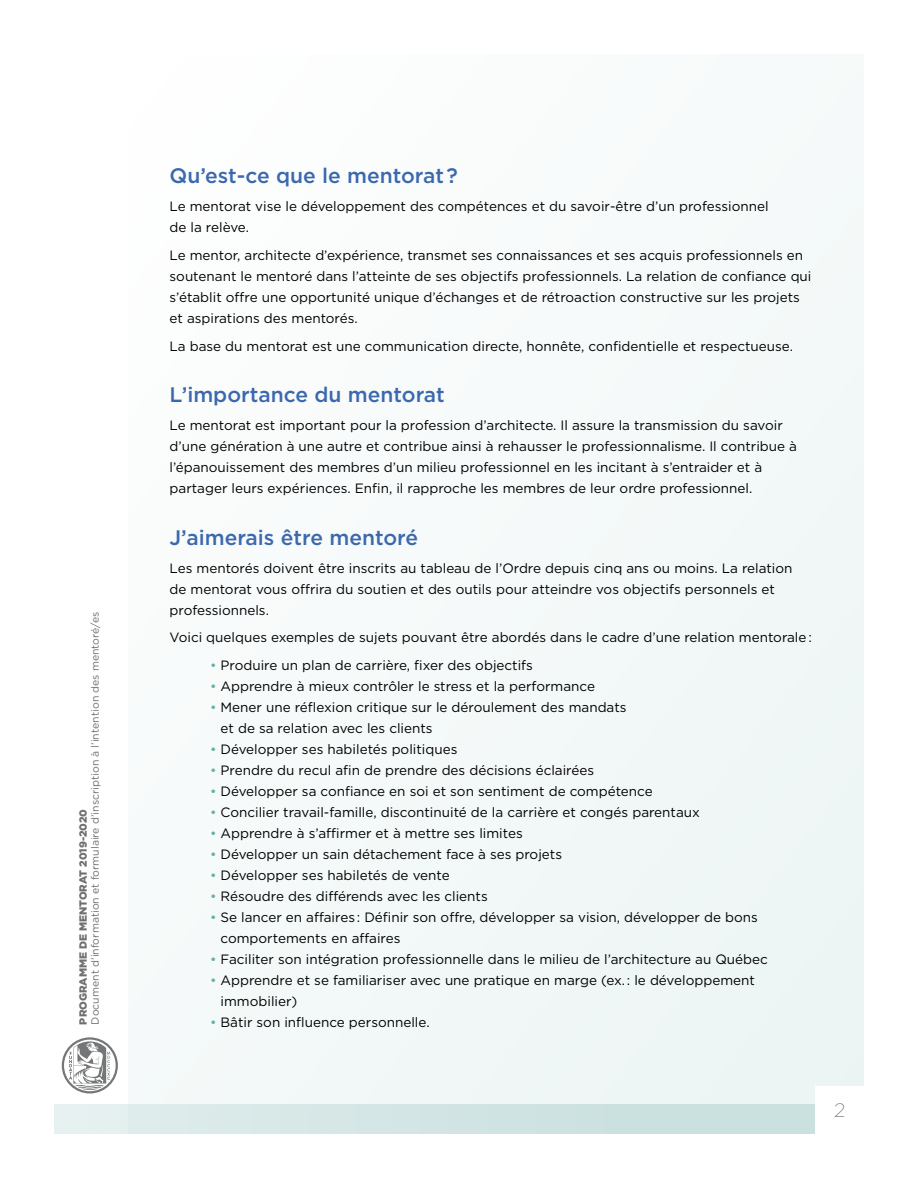
<style>
.page{position:relative;width:918px;height:1188px;background:#fff}
.page>*{position:absolute;margin:0;border:0;box-sizing:border-box;transform-origin:0 0}
.t1{font:500 21px "Gotham";color:#3c68ae}
.t2{font:200 19.5px "Gotham";color:#6f6f6f}
.t3{font:13.5px/21px "Gotham";color:#000}
.t4{font:10.5px "Gotham";color:#6f6f6f}
.t5{font:900 10.5px "Gotham";color:#6f6f6f}
.s1{color:#60b0ac}
</style>
<div class="page">
<div style="left:128px;top:54px;width:736px;height:1080px;background:#f5f9f9"></div>
<div style="left:54px;top:1104px;width:810px;height:30px;background:linear-gradient(to right,#e2eeed,#c4dddc)"></div>
<div style="left:815px;top:1086px;width:50px;height:49px;background:#fff"></div>
<svg style="left:62px;top:1037px;width:56px;height:57px"></svg>
<p class="t4" style="left:88px;top:1025px;width:414px;rotate:-90deg">Document d’information et formulaire d’inscription à l’intention des mentoré/es</p>
<p class="t5" style="left:76px;top:1025px;width:217px;rotate:-90deg">PROGRAMME DE MENTORAT 2019-2020</p>
<h1 class="t1" style="left:170px;top:163px;width:290px">Qu’est-ce que le mentorat?</h1>
<p class="t3" style="left:170px;top:196px;width:601px">Le mentorat vise le développement des compétences et du savoir-être d’un professionnel de la relève.</p>
<p class="t3" style="left:170px;top:244px;width:643px">Le mentor, architecte d’expérience, transmet ses connaissances et ses acquis professionnels en soutenant le mentoré dans l’atteinte de ses objectifs professionnels. La relation de confiance qui s’établit offre une opportunité unique d’échanges et de rétroaction constructive sur les projets et aspirations des mentorés.</p>
<p class="t3" style="left:170px;top:335px;width:625px">La base du mentorat est une communication directe, honnête, confidentielle et respectueuse.</p>
<h1 class="t1" style="left:170px;top:382px;width:277px">L’importance du mentorat</h1>
<p class="t3" style="left:170px;top:415px;width:629px">Le mentorat est important pour la profession d’architecte. Il assure la transmission du savoir d’une génération à une autre et contribue ainsi à rehausser le professionnalisme. Il contribue à l’épanouissement des membres d’un milieu professionnel en les incitant à s’entraider et à partager leurs expériences. Enfin, il rapproche les membres de leur ordre professionnel.</p>
<h1 class="t1" style="left:170px;top:525px;width:250px">J’aimerais être mentoré</h1>
<p class="t3" style="left:170px;top:557px;width:625px">Les mentorés doivent être inscrits au tableau de l’Ordre depuis cinq ans ou moins. La relation de mentorat vous offrira du soutien et des outils pour atteindre vos objectifs personnels et professionnels.</p>
<p class="t3" style="left:170px;top:627px;width:644px">Voici quelques exemples de sujets pouvant être abordés dans le cadre d’une relation mentorale :</p>
<p class="t3" style="left:210px;top:655px;width:324px"><span class="s1">•</span> Produire un plan de carrière, fixer des objectifs</p>
<p class="t3" style="left:210px;top:676px;width:387px"><span class="s1">•</span> Apprendre à mieux contrôler le stress et la performance</p>
<p class="t3" style="left:221px;top:697px;width:408px;text-indent:-11px"><span class="s1">•</span> Mener une réflexion critique sur le déroulement des mandats et de sa relation avec les clients</p>
<p class="t3" style="left:210px;top:739px;width:249px"><span class="s1">•</span> Développer ses habiletés politiques</p>
<p class="t3" style="left:210px;top:760px;width:386px"><span class="s1">•</span> Prendre du recul afin de prendre des décisions éclairées</p>
<p class="t3" style="left:210px;top:781px;width:444px"><span class="s1">•</span> Développer sa confiance en soi et son sentiment de compétence</p>
<p class="t3" style="left:210px;top:802px;width:491px"><span class="s1">•</span> Concilier travail-famille, discontinuité de la carrière et congés parentaux</p>
<p class="t3" style="left:210px;top:823px;width:314px"><span class="s1">•</span> Apprendre à s’affirmer et à mettre ses limites</p>
<p class="t3" style="left:210px;top:844px;width:354px"><span class="s1">•</span> Développer un sain détachement face à ses projets</p>
<p class="t3" style="left:210px;top:865px;width:241px"><span class="s1">•</span> Développer ses habiletés de vente</p>
<p class="t3" style="left:210px;top:886px;width:279px"><span class="s1">•</span> Résoudre des différends avec les clients</p>
<p class="t3" style="left:221px;top:907px;width:539px;text-indent:-11px"><span class="s1">•</span> Se lancer en affaires : Définir son offre, développer sa vision, développer de bons comportements en affaires</p>
<p class="t3" style="left:210px;top:949px;width:559px"><span class="s1">•</span> Faciliter son intégration professionnelle dans le milieu de l’architecture au Québec</p>
<p class="t3" style="left:221px;top:970px;width:536px;text-indent:-11px"><span class="s1">•</span> Apprendre et se familiariser avec une pratique en marge (ex. : le développement immobilier)</p>
<p class="t3" style="left:210px;top:1012px;width:221px"><span class="s1">•</span> Bâtir son influence personnelle.</p>
<h2 class="t2" style="left:834px;top:1100px;width:13px">2</h2>
</div>
